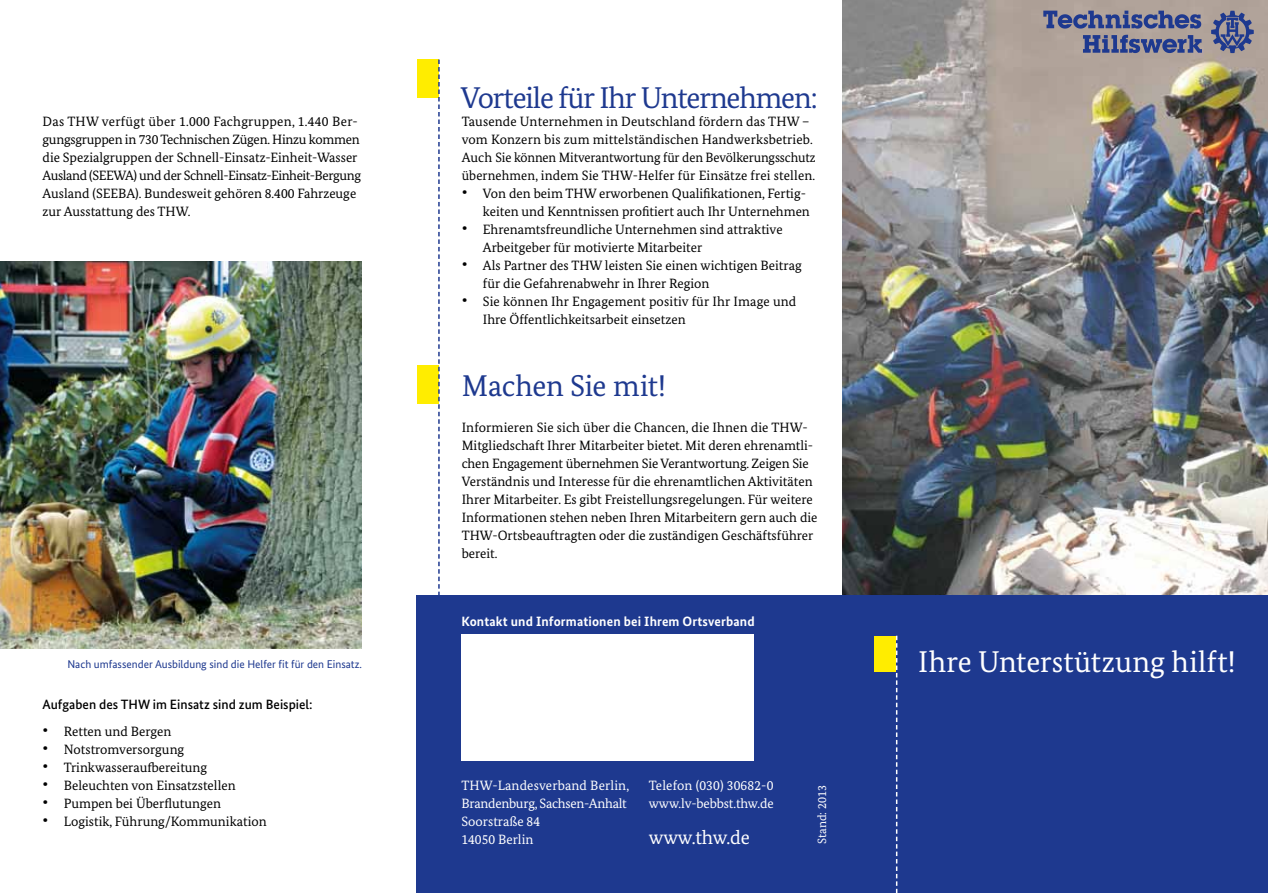
<style>
.page{position:relative;width:1268px;height:893px;background:#fff}
.page>*{position:absolute;margin:0;border:0;box-sizing:border-box;transform-origin:0 0}
.t1{font:30px "Bundes Serif";letter-spacing:-.035em;color:#1e398f}
.t2{font:30px "Bundes Serif";letter-spacing:.005em;color:#fff}
.t3{font:30px "Bundes Serif";letter-spacing:-.01em;color:#1e398f}
.t4{font:19.5px "Bundes Serif";letter-spacing:-.01em;color:#fff}
.t5{font:13.5px/18px "Bundes Serif";color:#000}
.t6{font:13.5px/18px "Bundes Serif";color:#fff}
.t7{font:700 13.5px "Bundes Sans";letter-spacing:.01em;color:#fff}
.t8{font:500 13.5px "Bundes Sans";color:#000}
.t9{font:12px "Bundes Serif";color:#fff}
.t10{font:11.25px "Bundes Sans";color:#1e398f}
.s1{font-size:18px}
</style>
<div class="page">
<div style="left:417px;top:366px;width:21px;height:38px;background:#ffed00"></div>
<img style="left:842px;top:0;width:425px;height:595px">
<div style="left:417px;top:595px;width:850px;height:298px;background:#1e398f"></div>
<div style="left:417px;top:60px;width:21px;height:38px;background:#ffed00"></div>
<svg style="left:438px;top:60px;width:1px;height:535px"></svg>
<div style="left:874px;top:636px;width:21px;height:36px;background:#ffed00"></div>
<svg style="left:895px;top:636px;width:2px;height:257px"></svg>
<svg style="left:1082px;top:35px;width:119px;height:18px;background:#616993"></svg>
<svg style="left:1043px;top:11px;width:157px;height:18px;background:#676d94"></svg>
<svg style="left:1210px;top:11px;width:43px;height:42px;background:#6e7293"></svg>
<div style="left:461px;top:634px;width:292px;height:127px;background:#fff"></div>
<img style="left:0;top:262px;width:361px;height:386px">
<p class="t5" style="left:43px;top:112px;width:320px">Das THW verfügt über 1.000 Fachgruppen, 1.440 Ber&shy;gungsgruppen in 730 Technischen Zügen. Hinzu kommen die Spezialgruppen der Schnell-Einsatz-Einheit-Wasser Ausland (SEEWA) und der Schnell-Einsatz-Einheit-Bergung Ausland (SEEBA). Bundesweit gehören 8.400 Fahrzeuge zur Ausstattung des THW.</p>
<p class="t10" style="left:67px;top:657px;width:296px">Nach umfassender Ausbildung sind die Helfer fit für den Einsatz.</p>
<p class="t8" style="left:43px;top:696px;width:271px">Aufgaben des THW im Einsatz sind zum Beispiel:</p>
<p class="t5" style="left:43px;top:722px;width:130px"><span class="s1">•</span> Retten und Bergen</p>
<p class="t5" style="left:43px;top:740px;width:143px"><span class="s1">•</span> Notstromversorgung</p>
<p class="t5" style="left:43px;top:758px;width:166px"><span class="s1">•</span> Trinkwasseraufbereitung</p>
<p class="t5" style="left:43px;top:776px;width:194px"><span class="s1">•</span> Beleuchten von Einsatzstellen</p>
<p class="t5" style="left:43px;top:794px;width:180px"><span class="s1">•</span> Pumpen bei Überflutungen</p>
<p class="t5" style="left:43px;top:812px;width:226px"><span class="s1">•</span> Logistik, Führung/Kommunikation</p>
<h1 class="t1" style="left:461px;top:79px;width:358px">Vorteile für Ihr Unternehmen:</h1>
<p class="t5" style="left:461px;top:112px;width:355px">Tausende Unternehmen in Deutschland fördern das THW – vom Konzern bis zum mittelständischen Handwerksbetrieb.<br>Auch Sie können Mitverantwortung für den Bevölkerungsschutz übernehmen, indem Sie THW-Helfer für Einsätze frei stellen.</p>
<p class="t5" style="left:483px;top:184px;width:328px;text-indent:-21px"><span class="s1">•</span> Von den beim THW erworbenen Qualifikationen, Fertig&shy;keiten und Kenntnissen profitiert auch Ihr Unternehmen</p>
<p class="t5" style="left:483px;top:220px;width:301px;text-indent:-21px"><span class="s1">•</span> Ehrenamtsfreundliche Unternehmen sind attraktive<br>Arbeitgeber für motivierte Mitarbeiter</p>
<p class="t5" style="left:483px;top:256px;width:320px;text-indent:-21px"><span class="s1">•</span> Als Partner des THW leisten Sie einen wichtigen Beitrag für die Gefahrenabwehr in Ihrer Region</p>
<p class="t5" style="left:483px;top:292px;width:315px;text-indent:-21px"><span class="s1">•</span> Sie können Ihr Engagement positiv für Ihr Image und<br>Ihre Öffentlichkeitsarbeit einsetzen</p>
<h1 class="t3" style="left:461px;top:367px;width:206px">Machen Sie mit!</h1>
<p class="t5" style="left:461px;top:418px;width:357px">Informieren Sie sich über die Chancen, die Ihnen die THW-Mitgliedschaft Ihrer Mitarbeiter bietet. Mit deren ehrenamtli&shy;chen Engagement übernehmen Sie Verantwortung. Zeigen Sie Verständnis und Interesse für die ehrenamtlichen Aktivitäten Ihrer Mitarbeiter. Es gibt Freistellungsregelungen. Für weitere Informationen stehen neben Ihren Mitarbeitern gern auch die THW-Ortsbeauftragten oder die zuständigen Geschäftsführer bereit.</p>
<p class="t7" style="left:461px;top:613px;width:295px">Kontakt und Informationen bei Ihrem Ortsverband</p>
<p class="t6" style="left:461px;top:776px;width:169px">THW-Landesverband Berlin,<br>Brandenburg, Sachsen-Anhalt<br>Soorstraße 84<br>14050 Berlin</p>
<p class="t6" style="left:648px;top:776px;width:126px">Telefon (030) 30682-0 www.lv-bebbst.thw.de</p>
<h2 class="t4" style="left:648px;top:825px;width:102px">www.thw.de</h2>
<p class="t9" style="left:814px;top:844px;width:60px;rotate:-90deg">Stand: 2013</p>
<h1 class="t2" style="left:918px;top:643px;width:319px">Ihre Unterstützung hilft!</h1>
</div>
